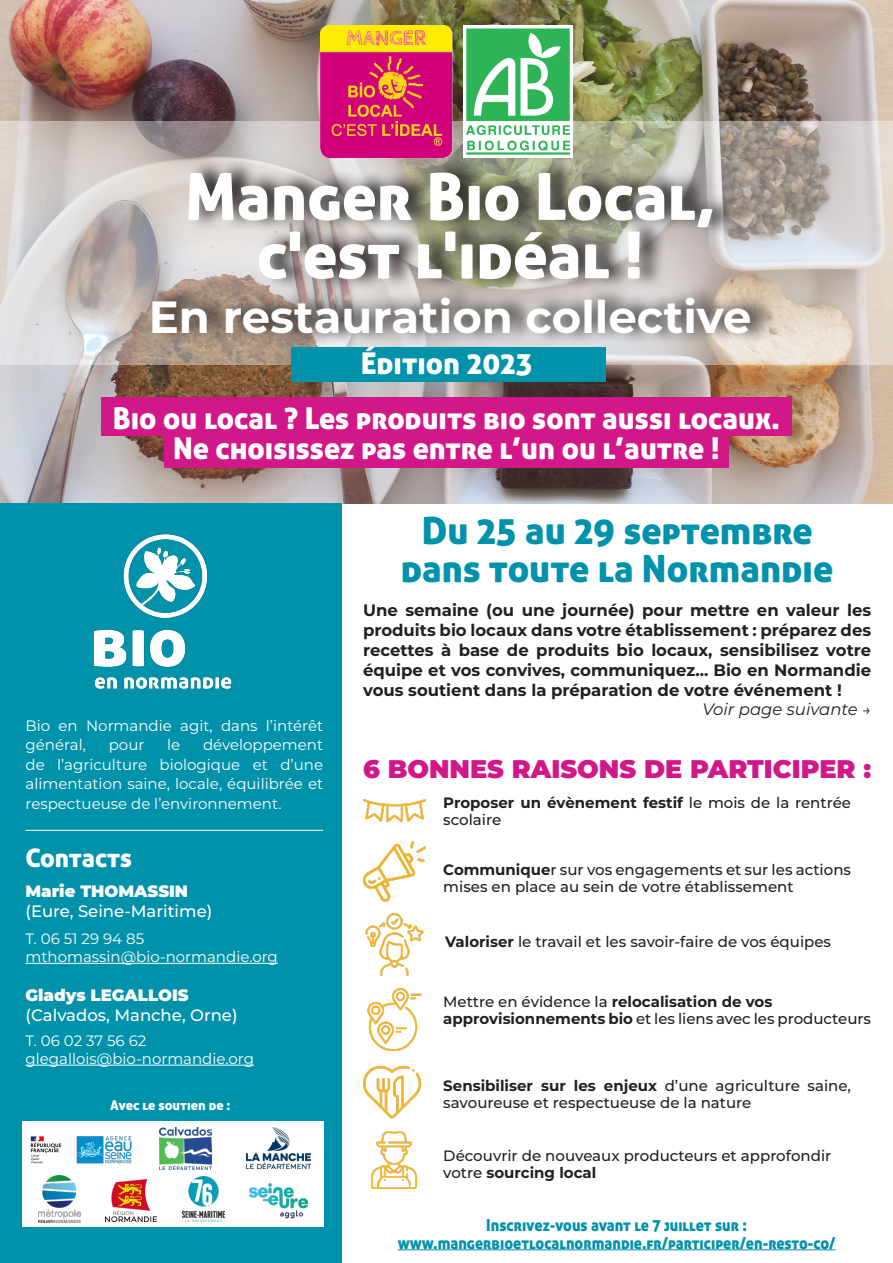
<style>
.page{position:relative;width:893px;height:1263px;background:#fff}
.page>*{position:absolute;margin:0;border:0;box-sizing:border-box;transform-origin:0 0}
.t1{font:64.65px "Aller Display";color:#fff}
.t2{font:700 45px "Montserrat";color:#fff}
.t3{font:37.5px "Aller Display";color:#0092aa}
.t4{font:30px "Aller Display";color:#fff}
.t5{font:900 25.5px "Montserrat";color:#d21889}
.t6{font:25.5px "Aller Display";color:#fff}
.t7{font:700 16.5px/19.8px "Montserrat";color:#231f20;text-align:justify}
.t8{font:16.5px "Aller Display";color:#0092aa;scale:.92 1}
.t9{font:500 16.5px "Montserrat";color:#fff}
.t10{font:900 16.5px "Montserrat";color:#fff}
.t11{font:italic 16.5px "Montserrat";color:#231f20}
.t12{font:500 15px/16.5px "Montserrat";color:#231f20}
.t13{font:15px/19.5px "Montserrat";color:#fff}
.t14{font:700 15px/16.5px "Montserrat";color:#231f20}
.t15{font:13.5px "Aller Display";color:#fff}
.s1{font-size:15px}
.s2{font-weight:500}
.s3{font-weight:700}
</style>
<div class="page">
<img style="left:0;top:0;width:893px;height:504px">
<svg style="left:0;top:121px;width:893px;height:244px;background:#c9c2bd"></svg>
<div style="left:0;top:504px;width:341px;height:759px;background:#0092aa"></div>
<div style="left:101px;top:397px;width:691px;height:39px;background:#d21889"></div>
<div style="left:164px;top:434px;width:565px;height:34px;background:#d21889"></div>
<hr style="left:398px;top:1249px;width:437px;height:1px;background:#0092aa">
<img style="left:93px;top:534px;width:139px;height:155px">
<div style="left:22px;top:1121px;width:301px;height:106px;background:#fff"></div>
<img style="left:159px;top:1127px;width:52px;height:43px">
<img style="left:106px;top:1179px;width:50px;height:42px">
<img style="left:247px;top:1127px;width:63px;height:41px">
<img style="left:30px;top:1136px;width:102px;height:28px">
<hr style="left:26px;top:1065px;width:228px;height:1px;background:#fff">
<hr style="left:26px;top:963px;width:252px;height:1px;background:#fff">
<hr style="left:26px;top:830px;width:297px;height:1px;background:#fff">
<svg style="left:151px;top:156px;width:625px;height:189px;background:#a09b94"></svg>
<img style="left:320px;top:25px;width:133px;height:132px">
<div style="left:291px;top:348px;width:314px;height:34px;background:#0092aa"></div>
<img style="left:38px;top:1176px;width:42px;height:47px">
<img style="left:182px;top:1177px;width:42px;height:44px">
<img style="left:250px;top:1183px;width:57px;height:36px">
<img style="left:363px;top:799px;width:62px;height:103px">
<img style="left:365px;top:914px;width:59px;height:62px">
<img style="left:371px;top:1131px;width:47px;height:58px">
<img style="left:363px;top:1065px;width:57px;height:54px">
<img style="left:367px;top:988px;width:55px;height:62px">
<img style="left:463px;top:25px;width:109px;height:132px">
<p class="t1" style="left:185px;top:156px;width:532px">Manger Bio Local,</p>
<p class="t1" style="left:257px;top:214px;width:388px">c'est l'idéal !</p>
<p class="t2" style="left:149px;top:284px;width:604px">En restauration collective</p>
<p class="t4" style="left:361px;top:345px;width:173px">Édition 2023</p>
<p class="t4" style="left:113px;top:399px;width:669px">Bio ou local ? Les produits bio sont aussi locaux.</p>
<p class="t4" style="left:173px;top:429px;width:548px">Ne choisissez pas entre l’un ou l’autre !</p>
<p class="t13" style="left:26px;top:715px;width:299px">Bio en Normandie agit, dans l’intérêt général,</p>
<p class="t13" style="left:26px;top:734px;width:299px;text-align:justify;text-indent:177px">développement de l’agriculture biologique et d’une alimentation saine, locale, équilibrée et respectueuse de l’environnement.</p>
<p class="t13" style="left:109px;top:734px;width:37px">pour</p>
<p class="t13" style="left:167px;top:734px;width:15px">le</p>
<p class="t6" style="left:26px;top:842px;width:108px">Contacts</p>
<p class="t10" style="left:26px;top:879px;width:164px">Marie THOMASSIN</p>
<p class="t9" style="left:26px;top:899px;width:188px">(Eure, Seine-Maritime)</p>
<p class="t13" style="left:26px;top:928px;width:120px">T. 06 51 29 94 85</p>
<p class="t13" style="left:26px;top:946px;width:254px">mthomassin@bio-normandie.org</p>
<p class="t10" style="left:26px;top:983px;width:165px">Gladys LEGALLOIS</p>
<p class="t9" style="left:26px;top:1004px;width:214px">(Calvados, Manche, Orne)</p>
<p class="t13" style="left:26px;top:1030px;width:122px">T. 06 02 37 56 62</p>
<p class="t13" style="left:26px;top:1048px;width:230px">glegallois@bio-normandie.org</p>
<p class="t15" style="left:110px;top:1096px;width:122px">Avec le soutien de :</p>
<p class="t3" style="left:422px;top:507px;width:392px">Du 25 au 29 septembre</p>
<p class="t3" style="left:401px;top:544px;width:434px">dans toute la Normandie</p>
<p class="t7" style="left:363px;top:600px;width:510px">Une semaine (ou une journée) pour mettre en valeur les produits bio locaux dans votre établissement : préparez des recettes à base de produits bio locaux, sensibilisez votre équipe et vos convives, communiquez... Bio en Normandie vous soutient dans la préparation de votre événement !</p>
<p class="t11" style="left:702px;top:698px;width:170px">Voir page suivante <span class="s1">→</span></p>
<p class="t5" style="left:363px;top:750px;width:510px">6 BONNES RAISONS DE PARTICIPER :</p>
<p class="t14" style="left:443px;top:794px;width:409px">Proposer un évènement festif <span class="s2">le mois de la rentrée scolaire</span></p>
<p class="t12" style="left:443px;top:861px;width:409px"><span class="s3">Communique</span>r sur vos engagements et sur les actions mises en place au sein de votre établissement</p>
<p class="t12" style="left:445px;top:932px;width:387px"><span class="s3">Valoriser</span> le travail et les savoir-faire de vos équipes</p>
<p class="t14" style="left:443px;top:993px;width:331px"><span class="s2">Mettre en évidence la</span> relocalisation de vos</p>
<p class="t12" style="left:443px;top:1009px;width:429px"><span class="s3">approvisionnements bio</span> et les liens avec les producteurs</p>
<p class="t12" style="left:443px;top:1077px;width:409px"><span class="s3">Sensibiliser sur les enjeux</span> d’une agriculture saine, savoureuse et respectueuse de la nature</p>
<p class="t12" style="left:443px;top:1147px;width:390px">Découvrir de nouveaux producteurs et approfondir</p>
<p class="t14" style="left:443px;top:1163px;width:155px"><span class="s2">votre</span> sourcing local</p>
<p class="t8" style="left:486px;top:1214px;width:285px">Inscrivez-vous avant le 7 juillet sur :</p>
<p class="t8" style="left:398px;top:1232px;width:477px">www.mangerbioetlocalnormandie.fr/participer/en-resto-co/</p>
</div>
